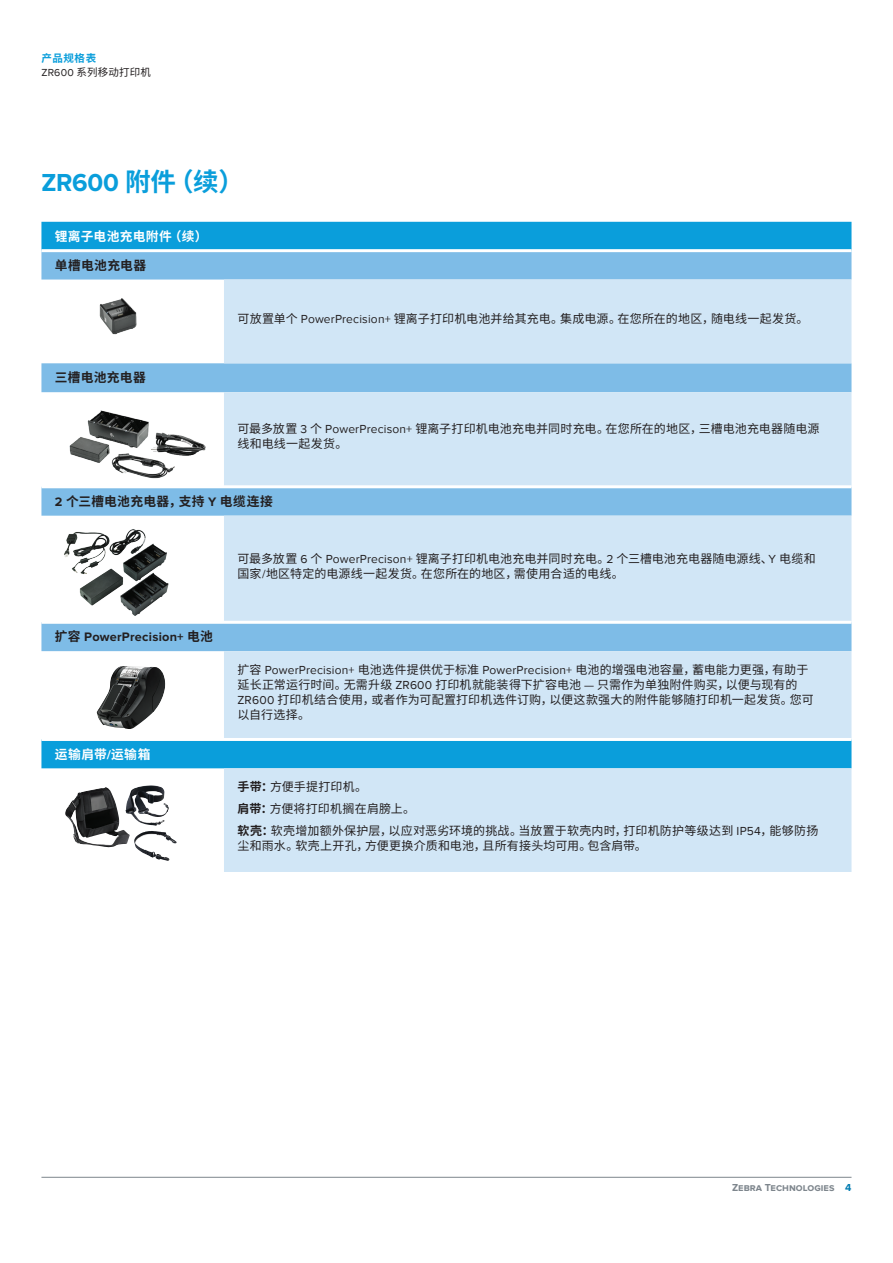
<style>
.page{position:relative;width:893px;height:1263px;background:#fff}
.page>*{position:absolute;margin:0;border:0;box-sizing:border-box;transform-origin:0 0}
.Heading_1{font:700 25.5px "Proxima Nova";letter-spacing:-.01em;color:#0a9edb}
.Chart_White_Heads{font:700 12.75px "Noto Sans CJ Ksc";letter-spacing:.02em;color:#231f20}
.Chart_White_Heads-2{font:700 12.75px "Noto Sans CJ Ksc";letter-spacing:.03em;color:#fff}
.Chart_White_Heads-3{font:700 12.75px "Proxima Nova";letter-spacing:.015em;color:#231f20}
.Body{font:12px/15px "Noto Sans CJ Ksc";letter-spacing:.015em;color:#231f20}
.Footer_Right{font:700 10.5px "Proxima Nova";color:#7e868d}
.t1{font:10.5px "Noto Sans CJ Ksc";letter-spacing:.015em;color:#231f20}
.Collateral_Type{font:700 10.5px "Noto Sans CJ Ksc";letter-spacing:.06em;color:#0a9edb}
.s1{font-family:"Proxima Nova"}
.s2{font-family:"Noto Sans CJ Ksc"}
.s3{font-weight:700}
.s4{color:#007cb1}
</style>
<div class="page">
<svg style="left:41px;top:222px;width:810px;height:546px;fill:#0a9edb"></svg>
<svg style="left:41px;top:252px;width:810px;height:399px;fill:#7ebce7"></svg>
<svg style="left:224px;top:280px;width:627px;height:592px;background:#bcdcf2"></svg>
<hr style="left:41px;top:485px;width:183px;height:3px;background:#fff">
<hr style="left:224px;top:485px;width:627px;height:3px;background:#fff">
<hr style="left:41px;top:249px;width:183px;height:3px;background:#fff">
<hr style="left:224px;top:249px;width:627px;height:3px;background:#fff">
<hr style="left:41px;top:621px;width:183px;height:3px;background:#fff">
<hr style="left:224px;top:621px;width:627px;height:3px;background:#fff">
<hr style="left:41px;top:738px;width:183px;height:3px;background:#fff">
<hr style="left:224px;top:738px;width:627px;height:3px;background:#fff">
<img style="left:97px;top:666px;width:69px;height:63px">
<img style="left:65px;top:788px;width:51px;height:59px">
<img style="left:125px;top:785px;width:40px;height:41px">
<img style="left:134px;top:831px;width:36px;height:30px">
<img style="left:63px;top:523px;width:113px;height:96px">
<img style="left:52px;top:399px;width:160px;height:80px">
<img style="left:73px;top:283px;width:96px;height:68px">
<hr style="left:41px;top:1177px;width:810px;height:1px;background:#7e868d">
<p class="Collateral_Type" style="left:41px;top:52px;width:56px">产品规格表</p>
<p class="t1" style="left:41px;top:66px;width:111px"><span class="s1">ZR600</span> 系列移动打印机</p>
<p class="Heading_1" style="left:41px;top:168px;width:204px">ZR600 <span class="s2">附件（续）</span></p>
<p class="Chart_White_Heads-2" style="left:55px;top:229px;width:154px">锂离子电池充电附件（续）</p>
<p class="Chart_White_Heads" style="left:55px;top:258px;width:93px">单槽电池充电器</p>
<p class="Chart_White_Heads" style="left:55px;top:371px;width:92px">三槽电池充电器</p>
<p class="Body" style="left:237px;top:311px;width:573px">可放置单个 <span class="s1">PowerPrecision+</span> 锂离子打印机电池并给其充电。集成电源。在您所在的地区，随电线一起发货。</p>
<p class="Body" style="left:237px;top:422px;width:583px">可最多放置 <span class="s1">3</span> 个 <span class="s1">PowerPrecison+</span> 锂离子打印机电池充电并同时充电。在您所在的地区，三槽电池充电器随电源线和电线一起发货。</p>
<p class="Chart_White_Heads" style="left:55px;top:494px;width:219px"><span class="s1">2</span> 个三槽电池充电器，支持 <span class="s1">Y</span> 电缆连接</p>
<p class="Chart_White_Heads-3" style="left:55px;top:630px;width:160px"><span class="s2">扩容</span> PowerPrecision+ <span class="s2">电池</span></p>
<p class="Chart_White_Heads-2" style="left:55px;top:747px;width:97px">运输肩带<span class="s1">/</span>运输箱</p>
<p class="Body" style="left:237px;top:551px;width:580px">可最多放置 <span class="s1">6</span> 个 <span class="s1">PowerPrecison+</span> 锂离子打印机电池充电并同时充电。<span class="s1">2</span> 个三槽电池充电器随电源线、<span class="s1">Y</span> 电缆和国家<span class="s1">/</span>地区特定的电源线一起发货。在您所在的地区，需使用合适的电线。</p>
<p class="Body" style="left:237px;top:662px;width:578px">扩容 <span class="s1">PowerPrecision+</span> 电池选件提供优于标准 <span class="s1">PowerPrecision+</span> 电池的增强电池容量，蓄电能力更强，有助于延长正常运行时间。无需升级 <span class="s1">ZR600</span> 打印机就能装得下扩容电池 <span class="s1">—</span> 只需作为单独附件购买，以便与现有的<span class="s1">ZR600</span> 打印机结合使用，或者作为可配置打印机选件订购，以便这款强大的附件能够随打印机一起发货。您可以自行选择。</p>
<p class="Body" style="left:237px;top:780px;width:131px"><span class="s3">手带：</span>方便手提打印机。</p>
<p class="Body" style="left:237px;top:801px;width:179px"><span class="s3">肩带：</span>方便将打印机搁在肩膀上。</p>
<p class="Body" style="left:237px;top:823px;width:582px"><span class="s3">软壳：</span>软壳增加额外保护层，以应对恶劣环境的挑战。当放置于软壳内时，打印机防护等级达到 <span class="s1">IP54</span>，能够防扬尘和雨水。软壳上开孔，方便更换介质和电池，且所有接头均可用。包含肩带。</p>
<p class="Footer_Right" style="left:732px;top:1181px;width:121px">Zebra Technologies <span class="s4">4</span></p>
</div>
